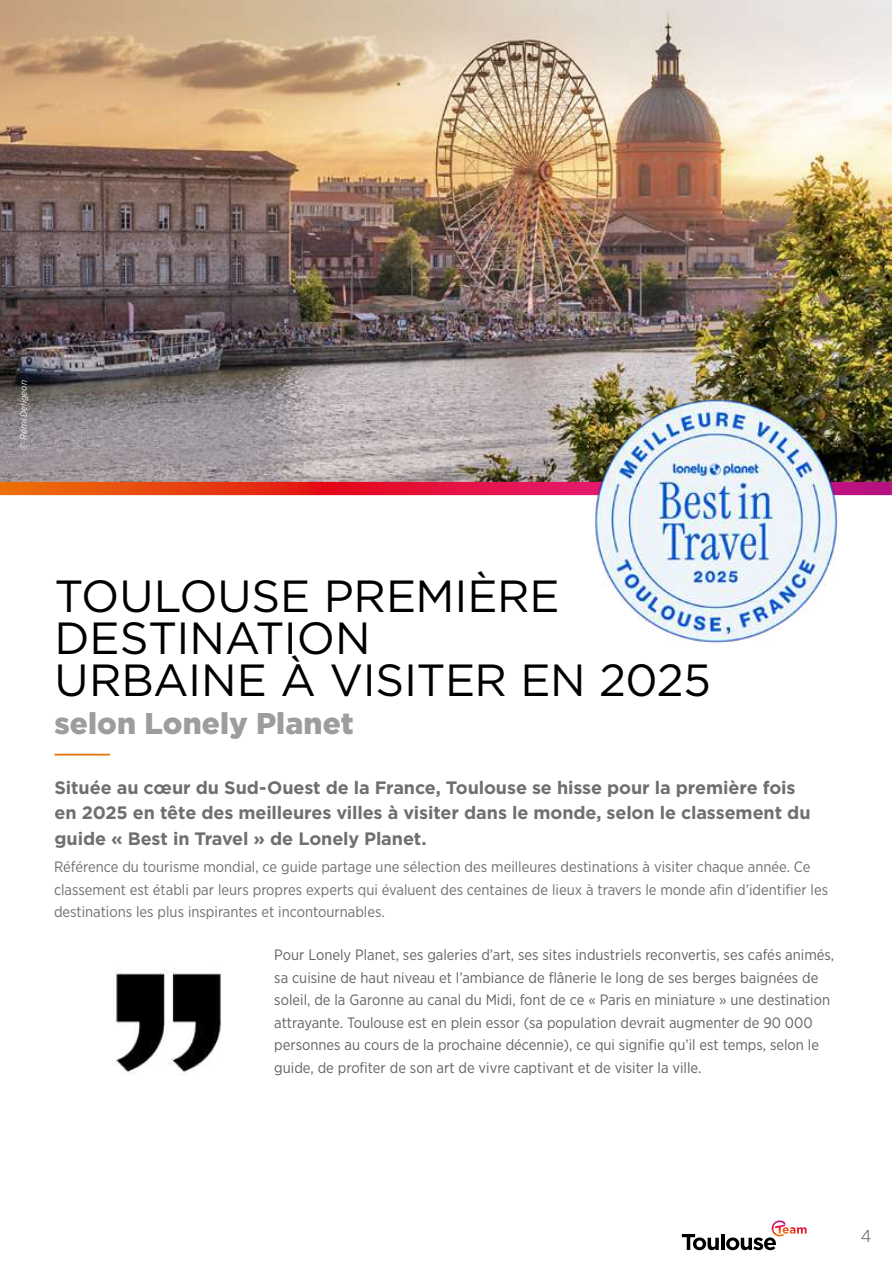
<style>
.page{position:relative;width:893px;height:1263px;background:#fff}
.page>*{position:absolute;margin:0;border:0;box-sizing:border-box;transform-origin:0 0}
.t1{font:45px/42px "Gotham HTF";letter-spacing:-.005em;color:#000}
.t2{font:900 30px "Gotham HTF";letter-spacing:.005em;color:#9d9d9c}
.t3{font:700 18px/25.5px "Gotham HTF";letter-spacing:-.005em;color:#706f6f}
.t4{font:16.5px "Gotham Office";color:#706f6f}
.t5{font:15px/22.5px "Gotham Narrow";color:#646363}
.t6{font:15px/22.5px "Gotham Narrow";color:#706f6f}
.t7{font:italic 9px "Gotham Narrow Office";color:#fff}
</style>
<div class="page">
<svg style="left:682px;top:1234px;width:37px;height:16px"></svg>
<hr style="left:721px;top:1234px;width:3px;height:16px;background:#000">
<svg style="left:726px;top:1220px;width:81px;height:30px"></svg>
<img style="left:0;top:0;width:892px;height:482px">
<hr style="left:55px;top:754px;width:55px;height:1px;background:#ed7004">
<svg style="left:0;top:482px;width:892px;height:13px;background:#e22a2d"></svg>
<img style="left:593px;top:397px;width:246px;height:246px">
<img style="left:114px;top:967px;width:108px;height:109px">
<p class="t7" style="left:18px;top:449px;width:71px;rotate:-90deg">© Rémi Deligeon</p>
<h1 class="t1" style="left:55px;top:575px;width:658px">TOULOUSE PREMIÈRE<br>DESTINATION<br>URBAINE À VISITER EN 2025</h1>
<h2 class="t2" style="left:55px;top:705px;width:301px">selon Lonely Planet</h2>
<p class="t3" style="left:55px;top:774px;width:757px">Située au cœur du Sud-Ouest de la France, Toulouse se hisse pour la première fois en 2025 en tête des meilleures villes à visiter dans le monde, selon le classement du guide « Best in Travel » de Lonely Planet.</p>
<p class="t6" style="left:54px;top:855px;width:776px">Référence du tourisme mondial, ce guide partage une sélection des meilleures destinations à visiter chaque année. Ce classement est établi par leurs propres experts qui évaluent des centaines de lieux à travers le monde afin d’identifier les destinations les plus inspirantes et incontournables.</p>
<p class="t5" style="left:274px;top:943px;width:561px">Pour Lonely Planet, ses galeries d’art, ses sites industriels reconvertis, ses cafés animés, sa cuisine de haut niveau et l’ambiance de flânerie le long de ses berges baignées de soleil, de la Garonne au canal du Midi, font de ce « Paris en miniature » une destination attrayante. Toulouse est en plein essor (sa population devrait augmenter de 90 000 personnes au cours de la prochaine décennie), ce qui signifie qu’il est temps, selon le guide, de profiter de son art de vivre captivant et de visiter la ville.</p>
<p class="t4" style="left:861px;top:1225px;width:12px">4</p>
</div>
